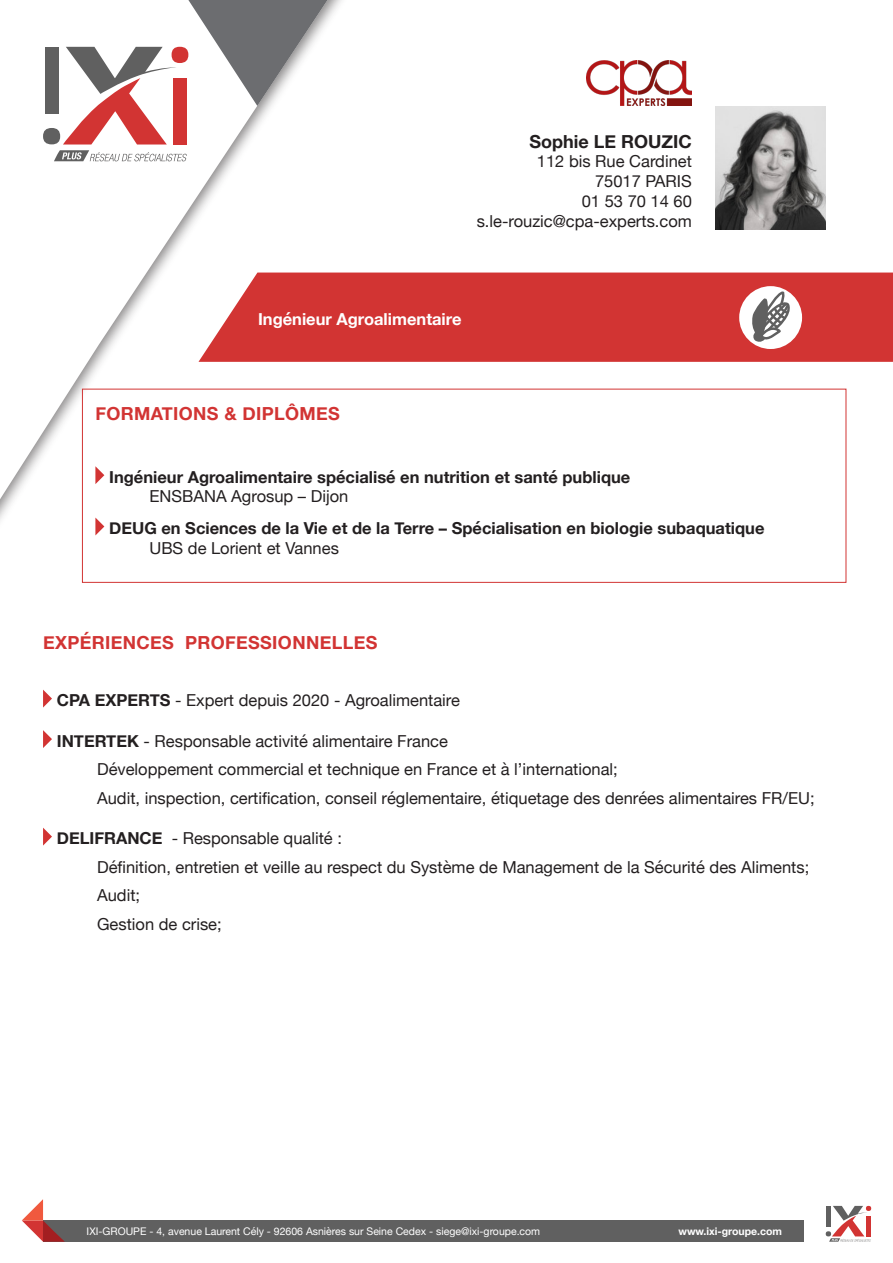
<style>
.page{position:relative;width:893px;height:1263px;background:#fff}
.page>*{position:absolute;margin:0;border:0;box-sizing:border-box;transform-origin:0 0}
.t1{font:700 18px "Helvetica Neue";letter-spacing:.02em;color:#d23433}
.t2{font:700 18px "Helvetica Neue";color:#231f20}
.t3{font:16.5px "Helvetica Neue";color:#231f20}
.t4{font:700 16.5px/31.5px "Helvetica Neue";color:#231f20}
.t5{font:700 16.5px "Helvetica Neue";color:#fff}
.t6{font:10.5px "Helvetica Neue";color:#fff}
.t7{font:700 10.5px "Helvetica Neue";color:#fff}
.s1{font-weight:400}
.s2{font-weight:700}
</style>
<div class="page">
<div style="left:358px;top:273px;width:535px;height:89px;background:#d23433"></div>
<img style="left:715px;top:106px;width:111px;height:123px">
<div style="left:0;top:0;width:358px;height:543px;background:#231f20;opacity:.55"></div>
<svg style="left:0;top:0;width:342px;height:533px"></svg>
<svg style="left:188px;top:0;width:140px;height:106px"></svg>
<div style="left:43px;top:1220px;width:761px;height:22px;background:#606060"></div>
<svg style="left:22px;top:1199px;width:43px;height:43px"></svg>
<svg style="left:826px;top:1206px;width:45px;height:36px"></svg>
<div style="left:739px;top:286px;width:63px;height:63px;background:#fff;border-radius:50%"></div>
<svg style="left:751px;top:293px;width:44px;height:51px"></svg>
<svg style="left:95px;top:466px;width:9px;height:18px"></svg>
<svg style="left:95px;top:517px;width:9px;height:18px"></svg>
<div style="left:82px;top:389px;width:764px;height:194px;border:1px solid #d23433"></div>
<svg style="left:43px;top:690px;width:9px;height:17px"></svg>
<svg style="left:43px;top:730px;width:9px;height:18px"></svg>
<svg style="left:43px;top:828px;width:9px;height:17px"></svg>
<img style="left:587px;top:60px;width:105px;height:46px">
<p class="t2" style="left:530px;top:127px;width:164px">Sophie LE ROUZIC</p>
<p class="t3" style="left:537px;top:150px;width:156px">112 bis Rue Cardinet</p>
<p class="t3" style="left:595px;top:169px;width:98px">75017 PARIS</p>
<p class="t3" style="left:582px;top:189px;width:112px">01 53 70 14 60</p>
<p class="t3" style="left:477px;top:209px;width:217px">s.le-rouzic@cpa-experts.com</p>
<p class="t5" style="left:258px;top:306px;width:205px">Ingénieur Agroalimentaire</p>
<p class="t1" style="left:95px;top:399px;width:246px">FORMATIONS &amp; DIPLÔMES</p>
<p class="t4" style="left:109px;top:461px;width:523px">Ingénieur Agroalimentaire spécialisé en nutrition et santé publique</p>
<p class="t4" style="left:109px;top:481px;width:657px;text-indent:40px"><span class="s1">ENSBANA Agrosup – Dijon<br></span>DEUG en Sciences de la Vie et de la Terre – Spécialisation en biologie subaquatique</p>
<p class="t3" style="left:149px;top:536px;width:191px">UBS de Lorient et Vannes</p>
<p class="t1" style="left:43px;top:628px;width:336px">EXPÉRIENCES PROFESSIONNELLES</p>
<p class="t3" style="left:57px;top:688px;width:405px"><span class="s2">CPA EXPERTS</span> - Expert depuis 2020 - Agroalimentaire</p>
<p class="t3" style="left:57px;top:729px;width:393px"><span class="s2">INTERTEK</span> - Responsable activité alimentaire France</p>
<p class="t3" style="left:97px;top:757px;width:522px">Développement commercial et technique en France et à l’international;</p>
<p class="t3" style="left:97px;top:786px;width:719px">Audit, inspection, certification, conseil réglementaire, étiquetage des denrées alimentaires FR/EU;</p>
<p class="t3" style="left:57px;top:826px;width:287px"><span class="s2">DELIFRANCE</span> - Responsable qualité :</p>
<p class="t3" style="left:97px;top:855px;width:714px">Définition, entretien et veille au respect du Système de Management de la Sécurité des Aliments;</p>
<p class="t3" style="left:97px;top:883px;width:45px">Audit;</p>
<p class="t3" style="left:97px;top:912px;width:126px">Gestion de crise;</p>
<p class="t6" style="left:87px;top:1223px;width:455px">IXI-GROUPE - 4, avenue Laurent Cély - 92606 Asnières sur Seine Cedex - siege@ixi-groupe.com</p>
<p class="t7" style="left:678px;top:1223px;width:105px">www.ixi-groupe.com</p>
</div>
